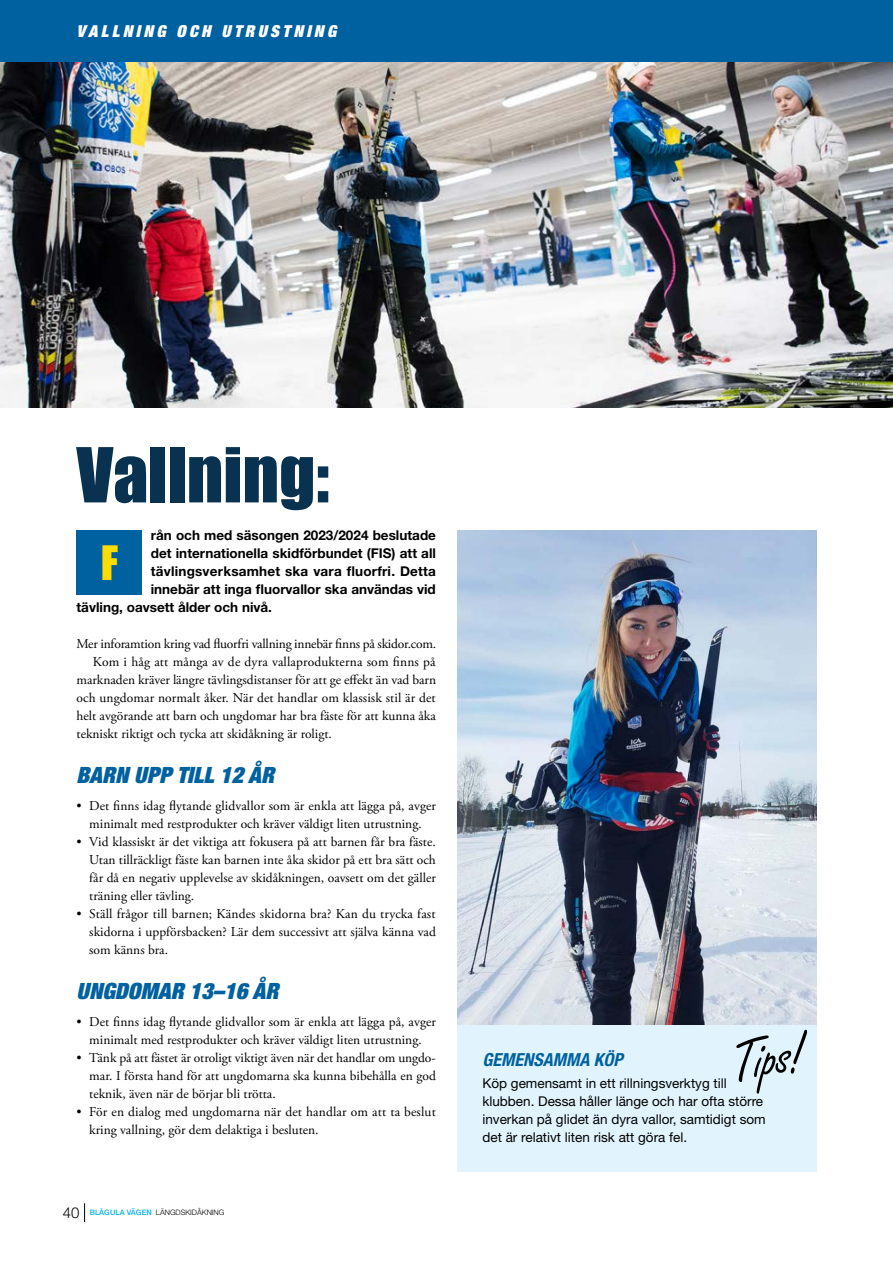
<style>
.page{position:relative;width:893px;height:1263px;background:#fff}
.page>*{position:absolute;margin:0;border:0;box-sizing:border-box;transform-origin:0 0}
.t1{font:69.9px "Impact";color:#093150}
.t2{font:57px "Freestyle Script Std";color:#000}
.t3{font:43.5px "Impact";color:#fd0}
.t4{font:italic 900 condensed 22.5px "Helvetica Neue LT Std";color:#0061a0}
.t5{font:italic 700 condensed 18px "Helvetica Neue LT Std";color:#0061a0}
.t6{font:italic 900 condensed 16.5px "Helvetica Neue LT Std";letter-spacing:.2em;color:#fff}
.t7{font:13.5px/18px "Adobe Garamond Pro";color:#000;text-align:justify}
.t8{font:700 13.5px "Helvetica Neue LT Std";color:#000}
.t9{font:13.5px/18px "Helvetica Neue LT Std";color:#000}
.t10{font:300 7.5px "Helvetica Neue LT Std";color:#000}
.s1{font-size:15px}
.s2{font-weight:500;color:#00aeef}
</style>
<div class="page">
<svg style="left:84px;top:1203px;width:1px;height:19px"></svg>
<hr style="left:892px;top:0;width:1px;height:1263px;background:#e1f4fd">
<img style="left:0;top:62px;width:893px;height:345px">
<div style="left:0;top:0;width:893px;height:62px;background:#0061a0"></div>
<div style="left:457px;top:1000px;width:359px;height:171px;background:#e1f4fd"></div>
<div style="left:77px;top:531px;width:65px;height:64px;background:#0061a0"></div>
<img style="left:457px;top:531px;width:359px;height:493px">
<p class="t6" style="left:77px;top:20px;width:261px">VALLNING OCH UTRUSTNING</p>
<h1 class="t1" style="left:77px;top:421px;width:254px">Vallning:</h1>
<p class="t8" style="left:151px;top:527px;width:287px">rån och med säsongen 2023/2024 beslutade</p>
<p class="t8" style="left:151px;top:545px;width:287px">det internationella skidförbundet (FIS) att all</p>
<p class="t8" style="left:151px;top:563px;width:287px">tävlingsverksamhet ska vara fluorfri. Detta</p>
<p class="t8" style="left:151px;top:581px;width:287px">innebär att inga fluorvallor ska användas vid</p>
<p class="t8" style="left:77px;top:599px;width:197px">tävling, oavsett ålder och nivå.</p>
<p class="t7" style="left:77px;top:635px;width:361px">Mer inforamtion kring vad fluorfri vallning innebär finns på skidor.com.</p>
<p class="t7" style="left:93px;top:653px;width:344px">Kom i håg att många av de dyra vallaprodukterna som finns på</p>
<p class="t7" style="left:77px;top:671px;width:361px">marknaden kräver längre tävlingsdistanser för att ge effekt än vad barn</p>
<p class="t7" style="left:77px;top:689px;width:361px">och ungdomar normalt åker. När det handlar om klassisk stil är det</p>
<p class="t7" style="left:77px;top:707px;width:361px">helt avgörande att barn och ungdomar har bra fäste för att kunna åka</p>
<p class="t7" style="left:77px;top:725px;width:257px">tekniskt riktigt och tycka att skidåkning är roligt.</p>
<h3 class="t4" style="left:77px;top:761px;width:199px">BARN UPP TILL 12 ÅR</h3>
<p class="t7" style="left:77px;top:797px;width:361px;text-align:center">• Det finns idag flytande glidvallor som är enkla att lägga på, avger minimalt med restprodukter och kräver väldigt liten utrustning.</p>
<p class="t7" style="left:89px;top:833px;width:348px;text-indent:-13px">• Vid klassiskt är det viktiga att fokusera på att barnen får bra fäste.<br>Utan tillräckligt fäste kan barnen inte åka skidor på ett bra sätt och får då en negativ upplevelse av skidåkningen, oavsett om det gäller träning eller tävling.</p>
<p class="t7" style="left:89px;top:905px;width:348px;text-indent:-13px">• Ställ frågor till barnen; Kändes skidorna bra? Kan du trycka fast skidorna i uppförsbacken? Lär dem successivt att själva känna vad som känns bra.</p>
<h3 class="t4" style="left:77px;top:977px;width:203px">UNGDOMAR 13–16 ÅR</h3>
<p class="t7" style="left:77px;top:1013px;width:361px;text-align:center">• Det finns idag flytande glidvallor som är enkla att lägga på, avger minimalt med restprodukter och kräver väldigt liten utrustning.</p>
<p class="t7" style="left:89px;top:1049px;width:348px;text-indent:-13px">• Tänk på att fästet är otroligt viktigt även när det handlar om ungdo&shy;mar. I första hand för att ungdomarna ska kunna bibehålla en god teknik, även när de börjar bli trötta.</p>
<p class="t7" style="left:89px;top:1103px;width:348px;text-indent:-13px">• För en dialog med ungdomarna när det handlar om att ta beslut kring vallning, gör dem delaktiga i besluten.</p>
<h3 class="t3" style="left:101px;top:529px;width:19px">F</h3>
<p class="t10" style="left:63px;top:1208px;width:163px"><span class="s1">40</span> <span class="s2">BLÅGULA VÄGEN</span> LÄNGDSKIDÅKNING</p>
<h2 class="t2" style="left:726px;top:1031px;width:75px;rotate:-10deg">Tips!</h2>
<h3 class="t5" style="left:482px;top:1049px;width:142px">GEMENSAMMA KÖP</h3>
<p class="t9" style="left:482px;top:1074px;width:285px">Köp gemensamt in ett rillningsverktyg till klubben. Dessa håller länge och har ofta större inverkan på glidet än dyra vallor, samtidigt som det är relativt liten risk att göra fel.</p>
</div>
